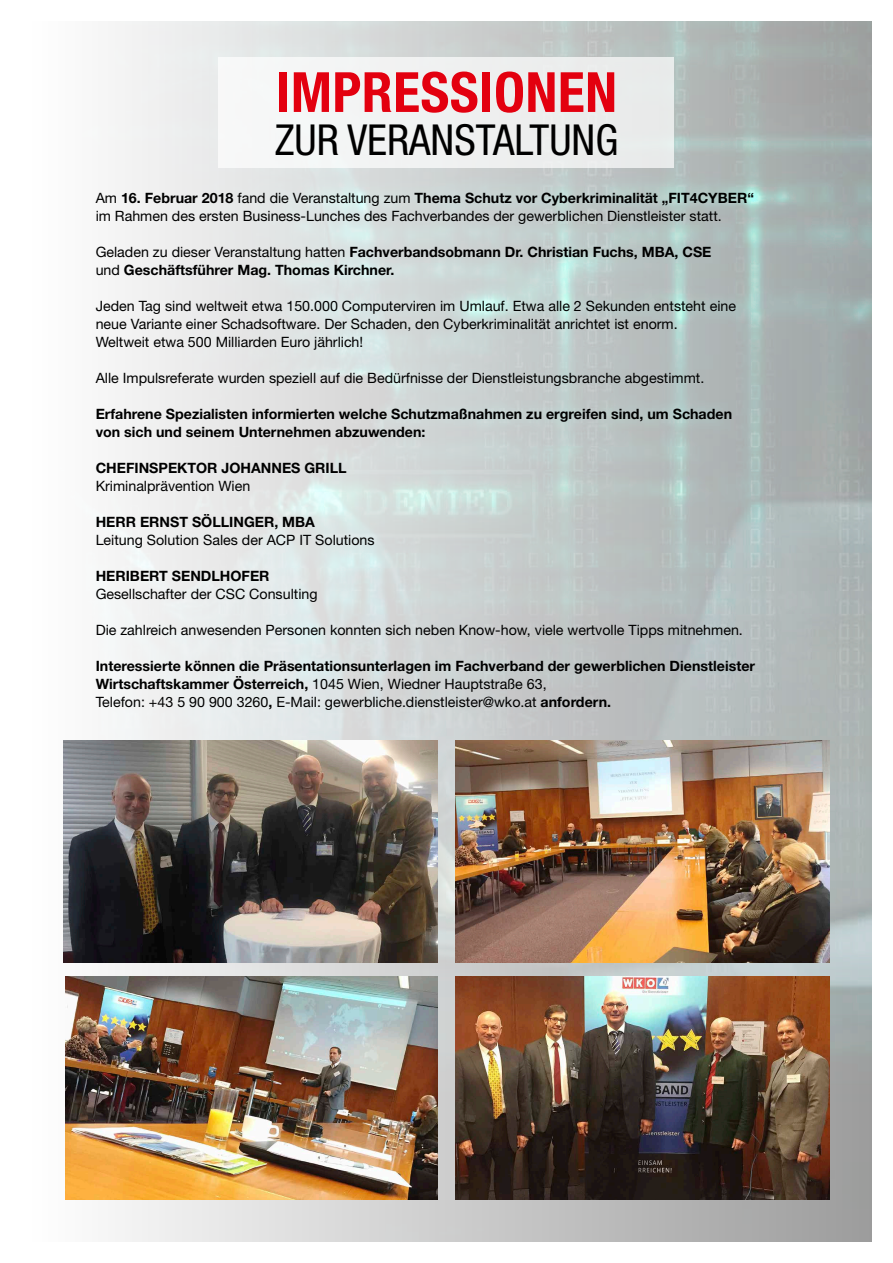
<style>
.page{position:relative;width:893px;height:1263px;background:#fff}
.page>*{position:absolute;margin:0;border:0;box-sizing:border-box;transform-origin:0 0}
.t1{font:700 condensed 55.5px "Helvetica Neue LT Std";letter-spacing:.01em;color:#e3000f}
.t2{font:condensed 42.75px "Helvetica Neue LT Std";color:#000}
.t3{font:14.25px/18px "Helvetica Neue LT Std";color:#000}
.t4{font:700 14.25px/18px "Helvetica Neue LT Std";color:#000}
.s1{font-weight:700}
.s2{font-weight:400}
</style>
<div class="page">
<img style="left:63px;top:21px;width:809px;height:1221px">
<img style="left:64px;top:740px;width:374px;height:223px">
<img style="left:66px;top:977px;width:372px;height:222px">
<img style="left:455px;top:740px;width:374px;height:223px">
<img style="left:455px;top:977px;width:374px;height:222px">
<div style="left:219px;top:57px;width:455px;height:111px;background:#eff1f1"></div>
<h1 class="t1" style="left:276px;top:59px;width:343px">IMPRESSIONEN</h1>
<h2 class="t2" style="left:275px;top:115px;width:345px">ZUR VERANSTALTUNG</h2>
<p class="t3" style="left:96px;top:188px;width:660px">Am <span class="s1">16. Februar 2018</span> fand die Veranstaltung zum <span class="s1">Thema Schutz vor Cyberkriminalität „FIT4CYBER“ </span>im Rahmen des ersten Business-Lunches des Fachverbandes der gewerblichen Dienstleister statt.</p>
<p class="t4" style="left:96px;top:242px;width:617px"><span class="s2">Geladen zu dieser Veranstaltung hatten</span> Fachverbandsobmann Dr. Christian Fuchs, MBA, CSE <span class="s2">und</span> Geschäftsführer Mag. Thomas Kirchner.</p>
<p class="t3" style="left:96px;top:296px;width:642px">Jeden Tag sind weltweit etwa 150.000 Computerviren im Umlauf. Etwa alle 2 Sekunden entsteht eine neue Variante einer Schadsoftware. Der Schaden, den Cyberkriminalität anrichtet ist enorm.<br>Weltweit etwa 500 Milliarden Euro jährlich!</p>
<p class="t3" style="left:96px;top:368px;width:610px">Alle Impulsreferate wurden speziell auf die Bedürfnisse der Dienstleistungsbranche abgestimmt.</p>
<p class="t4" style="left:96px;top:404px;width:638px">Erfahrene Spezialisten informierten welche Schutzmaßnahmen zu ergreifen sind, um Schaden von sich und seinem Unternehmen abzuwenden:</p>
<p class="t4" style="left:96px;top:458px;width:252px">CHEFINSPEKTOR JOHANNES GRILL</p>
<p class="t3" style="left:96px;top:476px;width:156px">Kriminalprävention Wien</p>
<p class="t4" style="left:96px;top:512px;width:221px">HERR ERNST SÖLLINGER, MBA</p>
<p class="t3" style="left:96px;top:530px;width:280px">Leitung Solution Sales der ACP IT Solutions</p>
<p class="t4" style="left:96px;top:566px;width:175px">HERIBERT SENDLHOFER</p>
<p class="t3" style="left:96px;top:584px;width:223px">Gesellschafter der CSC Consulting</p>
<p class="t3" style="left:96px;top:620px;width:649px">Die zahlreich anwesenden Personen konnten sich neben Know-how, viele wertvolle Tipps mitnehmen.</p>
<p class="t4" style="left:96px;top:656px;width:661px">Interessierte können die Präsentationsunterlagen im Fachverband der gewerblichen Dienstleister<br>Wirtschaftskammer Österreich, <span class="s2">1045 Wien, Wiedner Hauptstraße 63,<br>Telefon: +43 5 90 900 3260</span>, <span class="s2">E-Mail: gewerbliche.dienstleister@wko.at</span> anfordern.</p>
</div>
